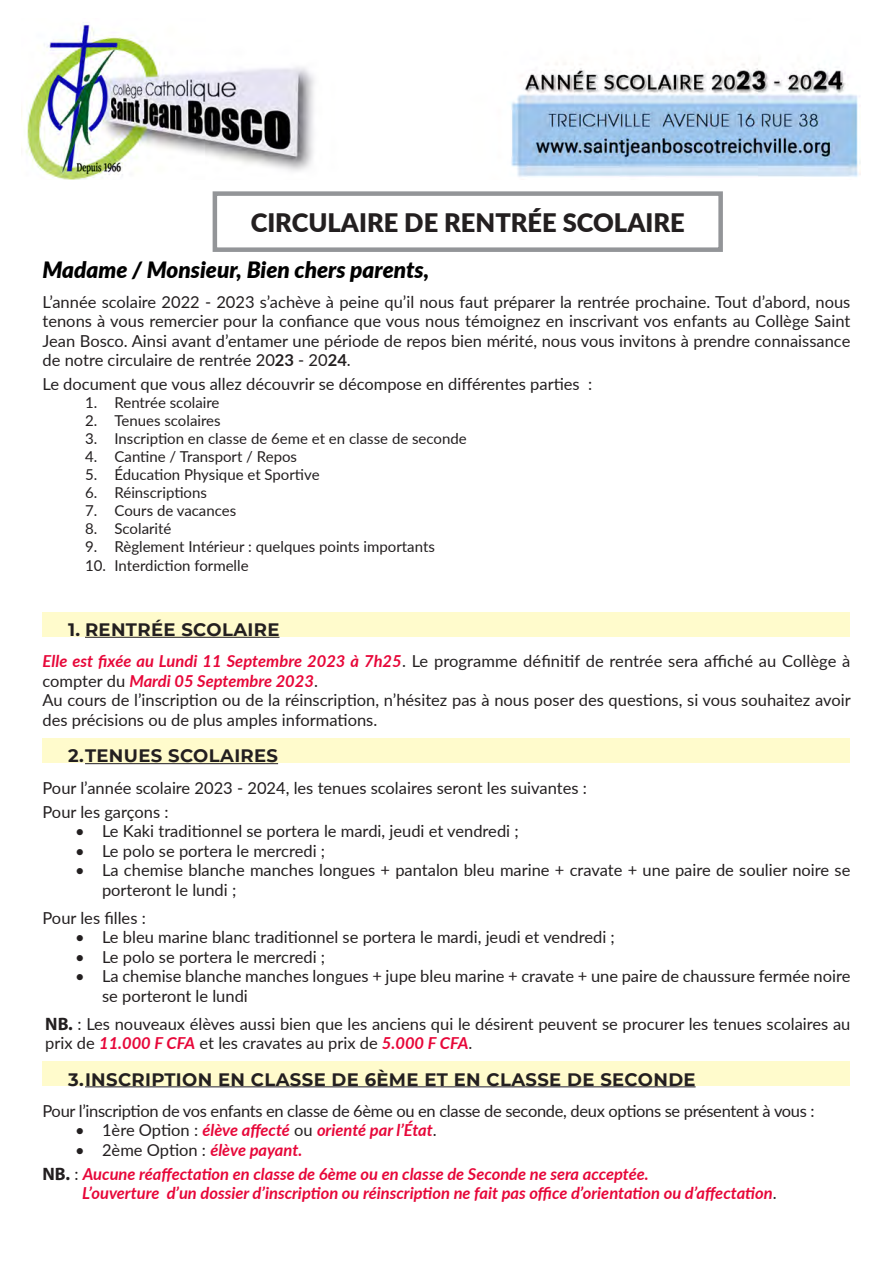
<style>
.page{position:relative;width:893px;height:1263px;background:#fff}
.page>*{position:absolute;margin:0;border:0;box-sizing:border-box;transform-origin:0 0}
.Titre_principal{font:900 25.5px "Lato";color:#231f20}
.Corps_de_Texte{font:italic 900 22.5px "Lato";color:#000}
.t1{font:700 18px "Montserrat";letter-spacing:.02em;color:#231f20}
.Corps_de_Texte-2{font:16.5px/19.5px "Lato";color:#231f20}
.Corps_de_Texte-3{font:italic 700 16.5px "Lato";color:#e70739}
.Corps_de_Texte-4{font:16.5px "Lato";letter-spacing:-.02em;color:#231f20}
.Corps_de_Texte-5{font:15px "Lato";color:#231f20}
.s1{font-weight:700}
.s2{font-weight:700;font-style:italic;color:#e70739}
.s3{font-family:"Myriad Pro";font-weight:700;font-size:18px}
.s4{font-weight:400;font-style:normal;color:#231f20}
.s5{font-family:"Myriad Pro";font-style:normal;font-size:18px;color:#231f20}
</style>
<div class="page">
<img style="left:21px;top:22px;width:839px;height:158px">
<div style="left:213px;top:191px;width:510px;height:61px;border:4px solid #939598"></div>
<div style="left:43px;top:612px;width:807px;height:24px;background:#fffbcc"></div>
<hr style="left:85px;top:637px;width:194px;height:1px;background:#231f20">
<div style="left:43px;top:738px;width:807px;height:25px;background:#fffbcc"></div>
<hr style="left:85px;top:763px;width:193px;height:1px;background:#231f20">
<div style="left:43px;top:1062px;width:807px;height:24px;background:#fffbcc"></div>
<hr style="left:85px;top:1086px;width:611px;height:1px;background:#231f20">
<p class="Titre_principal" style="left:251px;top:203px;width:436px">CIRCULAIRE DE RENTRÉE SCOLAIRE</p>
<p class="Corps_de_Texte" style="left:43px;top:252px;width:388px">Madame / Monsieur, Bien chers parents,</p>
<p class="Corps_de_Texte-2" style="left:43px;top:291px;width:809px;text-align:justify">L’année scolaire 2022 - 2023 s’achève à peine qu’il nous faut préparer la rentrée prochaine. Tout d’abord, nous tenons à vous remercier pour la confiance que vous nous témoignez en inscrivant vos enfants au Collège Saint Jean Bosco. Ainsi avant d’entamer une période de repos bien mérité, nous vous invitons à prendre connaissance de notre circulaire de rentrée 20<span class="s1">23</span> - 20<span class="s1">24</span>.</p>
<p class="Corps_de_Texte-2" style="left:43px;top:373px;width:551px">Le document que vous allez découvrir se décompose en différentes parties :</p>
<p class="Corps_de_Texte-5" style="left:85px;top:392px;width:136px">1. Rentrée scolaire</p>
<p class="Corps_de_Texte-5" style="left:85px;top:410px;width:137px">2. Tenues scolaires</p>
<p class="Corps_de_Texte-5" style="left:85px;top:428px;width:383px">3. Inscription en classe de 6eme et en classe de seconde</p>
<p class="Corps_de_Texte-5" style="left:85px;top:446px;width:214px">4. Cantine / Transport / Repos</p>
<p class="Corps_de_Texte-5" style="left:85px;top:464px;width:236px">5. Éducation Physique et Sportive</p>
<p class="Corps_de_Texte-5" style="left:85px;top:482px;width:123px">6. Réinscriptions</p>
<p class="Corps_de_Texte-5" style="left:85px;top:500px;width:153px">7. Cours de vacances</p>
<p class="Corps_de_Texte-5" style="left:85px;top:518px;width:88px">8. Scolarité</p>
<p class="Corps_de_Texte-5" style="left:85px;top:536px;width:351px">9. Règlement Intérieur : quelques points importants</p>
<p class="Corps_de_Texte-5" style="left:85px;top:555px;width:165px">10. Interdiction formelle</p>
<p class="t1" style="left:68px;top:616px;width:213px">1. RENTRÉE SCOLAIRE</p>
<p class="Corps_de_Texte-2" style="left:43px;top:651px;width:809px"><span class="s2">Elle est fixée au Lundi 11 Septembre 2023 à 7h25</span>. Le programme définitif de rentrée sera affiché au Collège à compter du <span class="s2">Mardi 05 Septembre 2023</span>.</p>
<p class="Corps_de_Texte-2" style="left:43px;top:690px;width:810px">Au cours de l’inscription ou de la réinscription, n’hésitez pas à nous poser des questions, si vous souhaitez avoir des précisions ou de plus amples informations.</p>
<p class="t1" style="left:68px;top:743px;width:212px">2.TENUES SCOLAIRES</p>
<p class="Corps_de_Texte-2" style="left:43px;top:777px;width:546px">Pour l’année scolaire 2023 - 2024, les tenues scolaires seront les suivantes :</p>
<p class="Corps_de_Texte-2" style="left:43px;top:801px;width:128px">Pour les garçons :</p>
<p class="Corps_de_Texte-2" style="left:75px;top:820px;width:445px">• Le Kaki traditionnel se portera le mardi, jeudi et vendredi ;</p>
<p class="Corps_de_Texte-2" style="left:75px;top:840px;width:252px">• Le polo se portera le mercredi ;</p>
<p class="Corps_de_Texte-2" style="left:102px;top:859px;width:750px;text-indent:-27px">• La chemise blanche manches longues + pantalon bleu marine + cravate + une paire de soulier noire se porteront le lundi ;</p>
<p class="Corps_de_Texte-2" style="left:43px;top:907px;width:105px">Pour les filles :</p>
<p class="Corps_de_Texte-2" style="left:75px;top:926px;width:541px">• Le bleu marine blanc traditionnel se portera le mardi, jeudi et vendredi ;</p>
<p class="Corps_de_Texte-2" style="left:75px;top:946px;width:252px">• Le polo se portera le mercredi ;</p>
<p class="Corps_de_Texte-2" style="left:102px;top:965px;width:750px;text-indent:-27px">• La chemise blanche manches longues + jupe bleu marine + cravate + une paire de chaussure fermée noire se porteront le lundi</p>
<p class="Corps_de_Texte-2" style="left:45px;top:1013px;width:807px"><span class="s3">NB.</span> : Les nouveaux élèves aussi bien que les anciens qui le désirent peuvent se procurer les tenues scolaires au prix de <span class="s2">11.000 F CFA</span> et les cravates au prix de <span class="s2">5.000 F CFA</span>.</p>
<p class="t1" style="left:68px;top:1066px;width:629px">3.INSCRIPTION EN CLASSE DE 6ÈME ET EN CLASSE DE SECONDE</p>
<p class="Corps_de_Texte-4" style="left:43px;top:1099px;width:774px">Pour l’inscription de vos enfants en classe de 6ème ou en classe de seconde, deux options se présentent à vous :</p>
<p class="Corps_de_Texte-3" style="left:75px;top:1118px;width:363px"><span class="s4">• 1ère Option :</span> élève affecté <span class="s4">ou</span> orienté par l’État<span class="s4">.</span></p>
<p class="Corps_de_Texte-2" style="left:75px;top:1139px;width:229px">• 2ème Option : <span class="s2">élève payant.</span></p>
<p class="Corps_de_Texte-3" style="left:43px;top:1161px;width:608px"><span class="s5">NB.</span> <span class="s4">:</span> Aucune réaffectation en classe de 6ème ou en classe de Seconde ne sera acceptée.</p>
<p class="Corps_de_Texte-3" style="left:82px;top:1181px;width:696px">L’ouverture d’un dossier d’inscription ou réinscription ne fait pas office d’orientation ou d’affectation<span class="s4">.</span></p>
</div>
